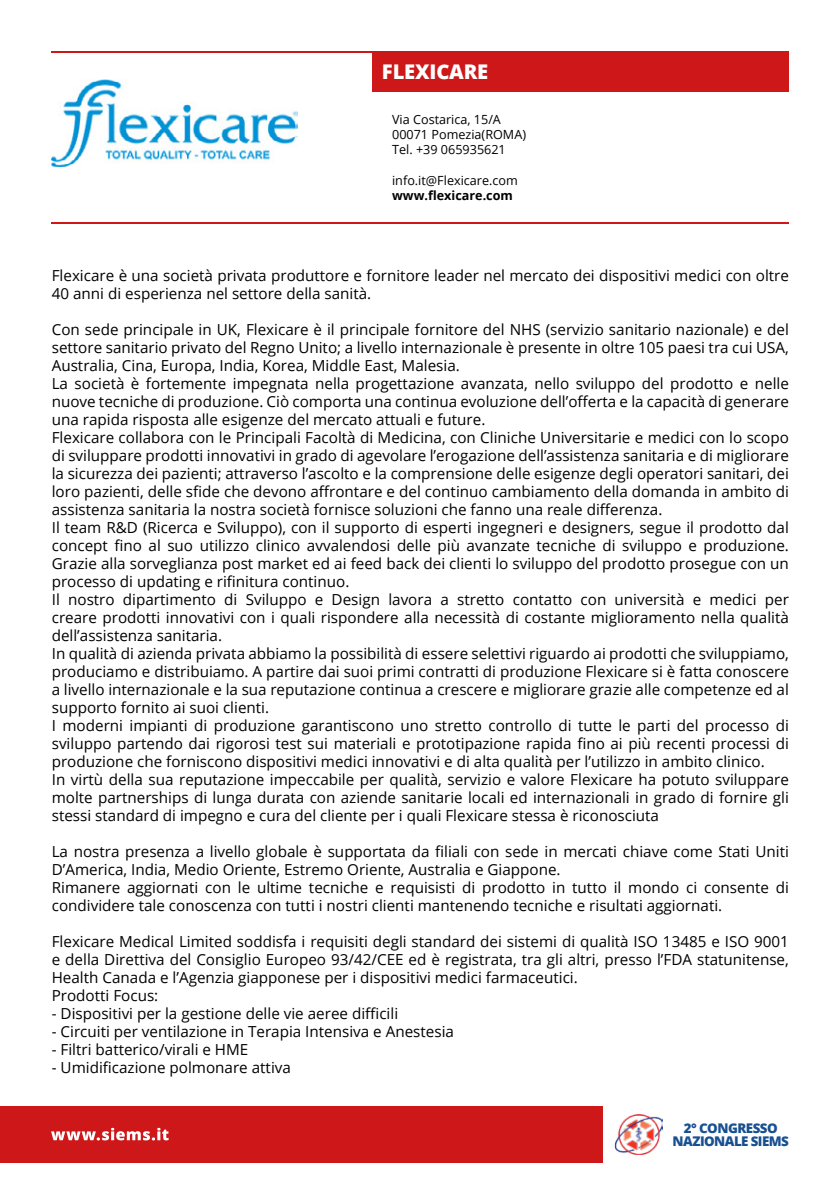
<style>
.page{position:relative;width:840px;height:1191px;background:#fff}
.page>*{position:absolute;margin:0;border:0;box-sizing:border-box;transform-origin:0 0}
.t1{font:800 20.2px "Open Sans";letter-spacing:-.01em;color:#fff}
.t2{font:15.2px/18px "Open Sans";color:#000}
.t3{font:800 13.4px/12.8px "Open Sans";letter-spacing:-.04em;color:#185092;text-align:center}
.t4{font:12.6px/15.2px "Open Sans";color:#000}
.t5{font:700 12.6px "Open Sans";color:#000}
</style>
<div class="page">
<div style="left:0;top:1105px;width:602px;height:57px;background:#cd1719"></div>
<hr style="left:839px;top:1105px;width:1px;height:57px;background:#cd1719">
<img style="left:614px;top:1114px;width:47px;height:40px">
<svg style="left:51px;top:1127px;width:117px;height:13px"></svg>
<hr style="left:51px;top:222px;width:737px;height:2px;background:#cd1719">
<div style="left:372px;top:51px;width:416px;height:41px;background:#cd1719"></div>
<hr style="left:51px;top:51px;width:737px;height:2px;background:#cd1719">
<img style="left:52px;top:79px;width:245px;height:88px">
<h1 class="t1" style="left:382px;top:56px;width:108px">FLEXICARE</h1>
<p class="t4" style="left:392px;top:111px;width:135px">Via Costarica, 15/A<br>00071 Pomezia(ROMA)<br>Tel. +39 065935621</p>
<p class="t4" style="left:392px;top:172px;width:127px">info.it@Flexicare.com</p>
<p class="t5" style="left:392px;top:186px;width:122px">www.flexicare.com</p>
<p class="t2" style="left:52px;top:266px;width:738px">Flexicare è una società privata produttore e fornitore leader nel mercato dei dispositivi medici con oltre<br>40 anni di esperienza nel settore della sanità.</p>
<p class="t2" style="left:52px;top:320px;width:738px">Con sede principale in UK, Flexicare è il principale fornitore del NHS (servizio sanitario nazionale) e del settore sanitario privato del Regno Unito; a livello internazionale è presente in oltre 105 paesi tra cui USA, Australia, Cina, Europa, India, Korea, Middle East, Malesia.<br>La società è fortemente impegnata nella progettazione avanzata, nello sviluppo del prodotto e nelle nuove tecniche di produzione. Ciò comporta una continua evoluzione dell’offerta e la capacità di generare una rapida risposta alle esigenze del mercato attuali e future.<br>Flexicare collabora con le Principali Facoltà di Medicina, con Cliniche Universitarie e medici con lo scopo di sviluppare prodotti innovativi in grado di agevolare l’erogazione dell’assistenza sanitaria e di migliorare la sicurezza dei pazienti; attraverso l’ascolto e la comprensione delle esigenze degli operatori sanitari, dei loro pazienti, delle sfide che devono affrontare e del continuo cambiamento della domanda in ambito di assistenza sanitaria la nostra società fornisce soluzioni che fanno una reale differenza.<br>Il team R&amp;D (Ricerca e Sviluppo), con il supporto di esperti ingegneri e designers, segue il prodotto dal concept fino al suo utilizzo clinico avvalendosi delle più avanzate tecniche di sviluppo e produzione.<br>Grazie alla sorveglianza post market ed ai feed back dei clienti lo sviluppo del prodotto prosegue con un processo di updating e rifinitura continuo.<br>Il nostro dipartimento di Sviluppo e Design lavora a stretto contatto con università e medici per creare prodotti innovativi con i quali rispondere alla necessità di costante miglioramento nella qualità dell’assistenza sanitaria.<br>In qualità di azienda privata abbiamo la possibilità di essere selettivi riguardo ai prodotti che sviluppiamo, produciamo e distribuiamo. A partire dai suoi primi contratti di produzione Flexicare si è fatta conoscere a livello internazionale e la sua reputazione continua a crescere e migliorare grazie alle competenze ed al supporto fornito ai suoi clienti.<br>I moderni impianti di produzione garantiscono uno stretto controllo di tutte le parti del processo di sviluppo partendo dai rigorosi test sui materiali e prototipazione rapida fino ai più recenti processi di produzione che forniscono dispositivi medici innovativi e di alta qualità per l’utilizzo in ambito clinico.<br>In virtù della sua reputazione impeccabile per qualità, servizio e valore Flexicare ha potuto sviluppare molte partnerships di lunga durata con aziende sanitarie locali ed internazionali in grado di fornire gli stessi standard di impegno e cura del cliente per i quali Flexicare stessa è riconosciuta</p>
<p class="t2" style="left:52px;top:842px;width:738px">La nostra presenza a livello globale è supportata da filiali con sede in mercati chiave come Stati Uniti D’America, India, Medio Oriente, Estremo Oriente, Australia e Giappone.<br>Rimanere aggiornati con le ultime tecniche e requisisti di prodotto in tutto il mondo ci consente di condividere tale conoscenza con tutti i nostri clienti mantenendo tecniche e risultati aggiornati.</p>
<p class="t2" style="left:52px;top:932px;width:738px">Flexicare Medical Limited soddisfa i requisiti degli standard dei sistemi di qualità ISO 13485 e ISO 9001 e della Direttiva del Consiglio Europeo 93/42/CEE ed è registrata, tra gli altri, presso l’FDA statunitense, Health Canada e l’Agenzia giapponese per i dispositivi medici farmaceutici.<br>Prodotti Focus:</p>
<p class="t2" style="left:52px;top:1004px;width:348px">- Dispositivi per la gestione delle vie aeree difficili</p>
<p class="t2" style="left:52px;top:1022px;width:403px">- Circuiti per ventilazione in Terapia Intensiva e Anestesia</p>
<p class="t2" style="left:52px;top:1040px;width:198px">- Filtri batterico/virali e HME</p>
<p class="t2" style="left:52px;top:1058px;width:240px">- Umidificazione polmonare attiva</p>
<p class="t3" style="left:672px;top:1120px;width:118px">2° CONGRESSO<br>NAZIONALE SIEMS</p>
</div>
